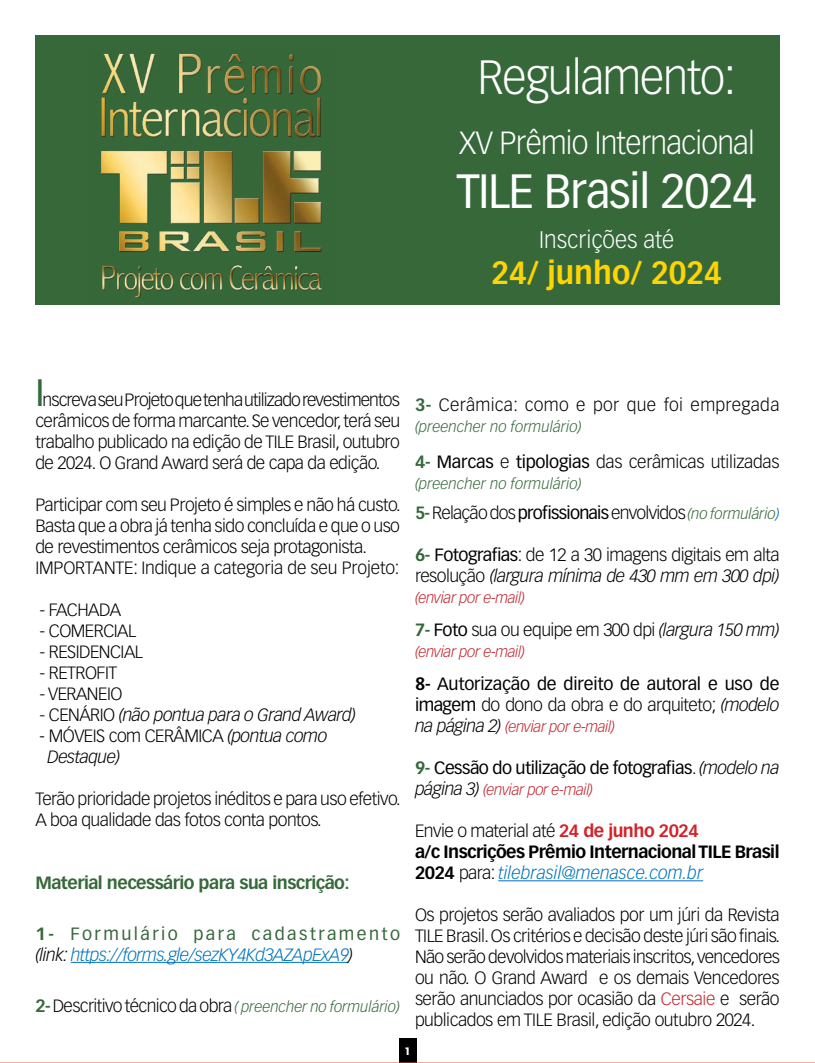
<style>
.page{position:relative;width:815px;height:1063px;background:#fff}
.page>*{position:absolute;margin:0;border:0;box-sizing:border-box;transform-origin:0 0}
.t1{font:47.25px "Vectora LT Pro";letter-spacing:-.025em;color:#fff;scale:.95 1}
.t2{font:300 47.25px "Vectora LT Pro";letter-spacing:-.025em;color:#fff;scale:.95 1}
.t3{font:300 31.5px "Vectora LT Pro";letter-spacing:-.025em;color:#fff;scale:.95 1}
.t4{font:700 31.5px "Vectora LT Pro";color:#ffd400;scale:.95 1}
.t5{font:300 23.62px "Vectora LT Pro";color:#fff;scale:.95 1}
.t6{font:300 17.5px/21px "Vectora LT Pro";letter-spacing:-.03em;color:#000}
.t7{font:700 17.5px/21px "Vectora LT Pro";letter-spacing:-.03em;color:#000}
.t8{font:17.5px/21px "Vectora LT Pro";letter-spacing:-.01em;color:#000}
.t9{font:italic 300 17.5px/21px "Vectora LT Pro";letter-spacing:-.03em;color:#000}
.t10{font:italic 300 17.5px/21px "Vectora LT Pro";letter-spacing:-.03em;color:#0072bc}
.t11{font:17.5px "Vectora LT Pro";letter-spacing:-.03em;color:#000}
.t12{font:700 17.5px "Vectora LT Pro";letter-spacing:-.03em;color:#36683a}
.t13{font:300 17.5px "Vectora LT Pro";letter-spacing:.02em;color:#000}
.t14{font:italic 300 15px "Vectora LT Pro";letter-spacing:-.03em;color:#c1272d}
.t15{font:italic 300 15px "Vectora LT Pro";color:#36683a}
.t16{font:700 10px "Futura";color:#fff}
.s1{font-weight:400;font-size:37.5px;color:#36683a}
.s2{font-style:normal}
.s3{font-weight:700;font-style:normal;color:#36683a}
.s4{font-weight:400;font-style:normal;color:#36683a}
.s5{color:#000}
.s6{font-weight:700;color:#36683a}
.s7{font-style:italic;font-size:15px;color:#36683a}
.s8{font-weight:400}
.s9{font-style:italic;font-size:15px;color:#0072bc}
.s10{font-style:italic}
.s11{font-weight:700}
.s12{font-weight:300}
.s13{font-weight:300;font-style:italic}
.s14{font-size:17.5px;color:#000}
.s15{color:#d2232a}
.s16{font-weight:300;font-style:italic;color:#0072bc}
.s17{color:#c1272d}
</style>
<div class="page">
<div style="left:399px;top:1038px;width:17px;height:25px;background:#000"></div>
<div style="left:35px;top:35px;width:745px;height:270px;background:#36683a"></div>
<img style="left:101px;top:53px;width:221px;height:245px">
<hr style="left:71px;top:962px;width:278px;height:1px;background:#0072bc">
<hr style="left:498px;top:880px;width:205px;height:1px;background:#0072bc">
<hr style="left:0;top:1062px;width:815px;height:1px;background:#f15a45">
<h1 class="t2" style="left:478px;top:48px;width:273px">Regulamento:</h1>
<h2 class="t3" style="left:459px;top:123px;width:313px">XV Prêmio Internacional</h2>
<h1 class="t1" style="left:456px;top:162px;width:318px">TILE Brasil 2024</h1>
<h3 class="t5" style="left:539px;top:225px;width:144px">Inscrições até</h3>
<h2 class="t4" style="left:492px;top:253px;width:244px">24/ junho/ 2024</h2>
<p class="t6" style="left:35px;top:389px;width:366px;text-align:justify"><span class="s1">I</span>nscreva seu Projeto que tenha utilizado revestimentos cerâmicos de forma marcante. Se vencedor, terá seu trabalho publicado na edição de TILE Brasil, outubro de 2024. O Grand Award será de capa da edição.</p>
<p class="t6" style="left:35px;top:494px;width:367px">Participar com seu Projeto é simples e não há custo.<br>Basta que a obra já tenha sido concluída e que o uso de revestimentos cerâmicos seja protagonista.<br>IMPORTANTE: Indique a categoria de seu Projeto:</p>
<p class="t6" style="left:39px;top:599px;width:83px">- FACHADA</p>
<p class="t6" style="left:39px;top:620px;width:98px">- COMERCIAL</p>
<p class="t6" style="left:39px;top:641px;width:105px">- RESIDENCIAL</p>
<p class="t6" style="left:39px;top:662px;width:79px">- RETROFIT</p>
<p class="t6" style="left:39px;top:683px;width:84px">- VERANEIO</p>
<p class="t9" style="left:39px;top:704px;width:318px"><span class="s2">- CENÁRIO</span> (não pontua para o Grand Award)</p>
<p class="t9" style="left:48px;top:725px;width:281px;text-indent:-8px">- <span class="s2">MÓVEIS com CERÂMICA</span> (pontua como<br>Destaque)</p>
<p class="t6" style="left:35px;top:788px;width:367px">Terão prioridade projetos inéditos e para uso efetivo.<br>A boa qualidade das fotos conta pontos.</p>
<p class="t12" style="left:35px;top:872px;width:316px">Material necessário para sua inscrição:</p>
<p class="t10" style="left:35px;top:923px;width:366px"><span class="s3">1-</span> <span class="s4">Formulário para cadastramento </span><span class="s5">(link:</span> https://forms.gle/sezKY4Kd3AZApExA9<span class="s5">)</span></p>
<p class="t6" style="left:35px;top:995px;width:366px"><span class="s6">2-</span> Descritivo técnico da obra <span class="s7">( preencher no formulário)</span></p>
<p class="t13" style="left:415px;top:394px;width:366px"><span class="s6">3-</span> Cerâmica: como e por que foi empregada</p>
<p class="t15" style="left:415px;top:418px;width:168px">(preencher no formulário)</p>
<p class="t6" style="left:415px;top:451px;width:366px"><span class="s6">4-</span> <span class="s8">Marcas</span> e <span class="s8">tipologias</span> das cerâmicas utilizadas</p>
<p class="t15" style="left:415px;top:475px;width:168px">(preencher no formulário)</p>
<p class="t6" style="left:415px;top:502px;width:366px"><span class="s6">5-</span> Relação dos <span class="s8">profissionais</span> envolvidos <span class="s7">(no formulário</span><span class="s9">)</span></p>
<p class="t6" style="left:415px;top:544px;width:366px"><span class="s6">6-</span> <span class="s8">Fotografias</span>: de 12 a 30 imagens digitais em alta resolução <span class="s10">(largura mínima de 430 mm em 300 dpi)</span></p>
<p class="t14" style="left:415px;top:589px;width:111px">(enviar por e-mail)</p>
<p class="t6" style="left:415px;top:619px;width:366px"><span class="s6">7-</span> <span class="s8">Foto</span> sua ou equipe em 300 dpi <span class="s10">(largura 150 mm)</span></p>
<p class="t14" style="left:415px;top:643px;width:111px">(enviar por e-mail)</p>
<p class="t8" style="left:415px;top:673px;width:366px"><span class="s11">8-</span> Autorização de direito de autoral e uso de imagem <span class="s12">do dono da obra e do arquiteto;</span> <span class="s13">(modelo</span></p>
<p class="t14" style="left:415px;top:718px;width:201px"><span class="s14">na página 2)</span> (enviar por e-mail)</p>
<p class="t11" style="left:415px;top:757px;width:366px"><span class="s6">9-</span> Cessão do utilização de fotografias<span class="s12">.</span> <span class="s13">(modelo na</span></p>
<p class="t14" style="left:415px;top:781px;width:180px"><span class="s14">página 3)</span> (enviar por e-mail)</p>
<p class="t7" style="left:415px;top:820px;width:366px"><span class="s12">Envie o material até</span> <span class="s15">24 de junho 2024<br></span>a/c Inscrições Prêmio Internacional TILE Brasil<br>2024 <span class="s12">para:</span> <span class="s16">tilebrasil@menasce.com.br</span></p>
<p class="t6" style="left:415px;top:904px;width:367px;text-align:justify">Os projetos serão avaliados por um júri da Revista TILE Brasil. Os critérios e decisão deste júri são finais.<br>Não serão devolvidos materiais inscritos, vencedores ou não. O Grand Award e os demais Vencedores serão anunciados por ocasião da <span class="s17">Cersaie</span> e serão publicados em TILE Brasil, edição outubro 2024.</p>
<p class="t16" style="left:404px;top:1044px;width:8px">1</p>
</div>
